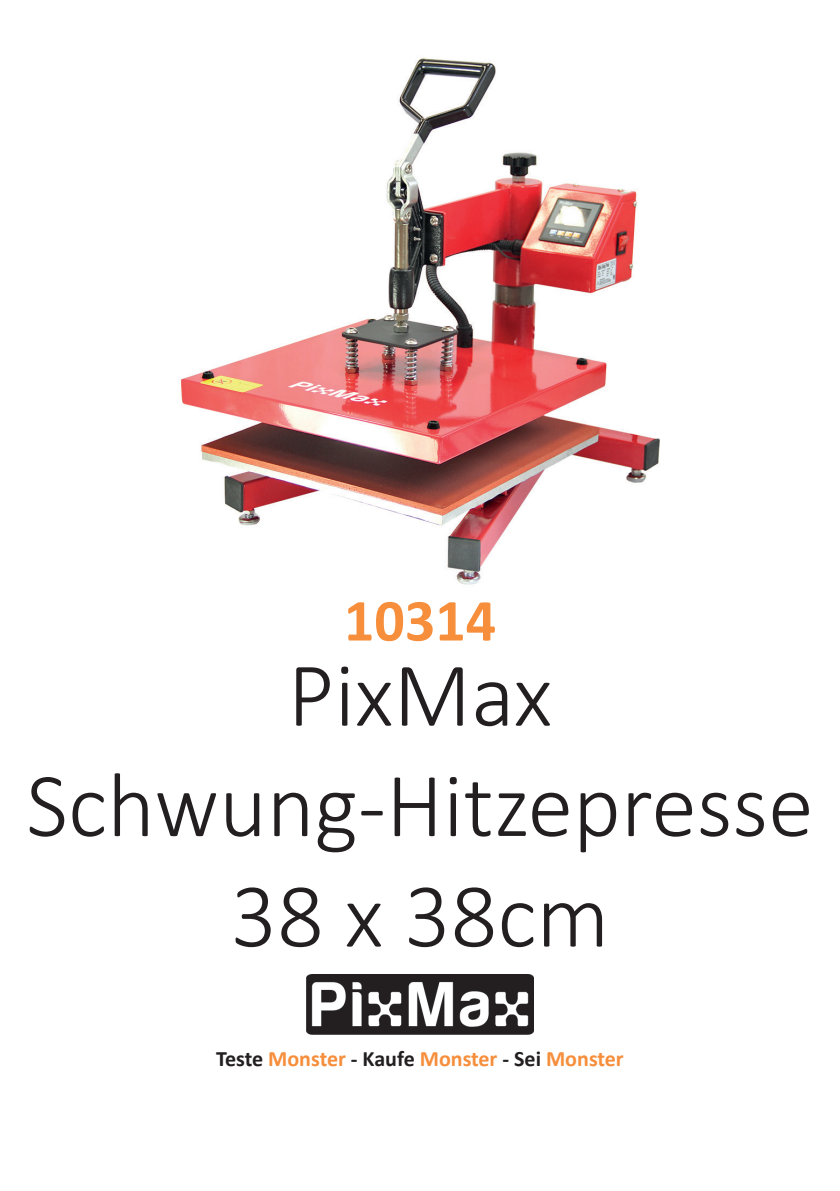
<style>
.page{position:relative;width:840px;height:1191px;background:#fff}
.page>*{position:absolute;margin:0;border:0;box-sizing:border-box;transform-origin:0 0}
.t1{font:300 92px/110.4px "Calibri";color:#231f20;text-align:center}
.t2{font:700 60px "Calibri";color:#f68e3b}
.t3{font:700 22px "Calibri";color:#f68e3b}
.s1{color:#231f20}
</style>
<div class="page">
<img style="left:306px;top:974px;width:227px;height:61px">
<img style="left:180px;top:58px;width:480px;height:527px">
<h2 class="t2" style="left:344px;top:582px;width:154px">10314</h2>
<h1 class="t1" style="left:26px;top:639px;width:788px">PixMax<br>Schwung-Hitzepresse<br>38 x 38cm</h1>
<p class="t3" style="left:216px;top:1044px;width:409px"><span class="s1">Teste</span> Monster <span class="s1">- Kaufe</span> Monster <span class="s1">- Sei</span> Monster</p>
</div>
